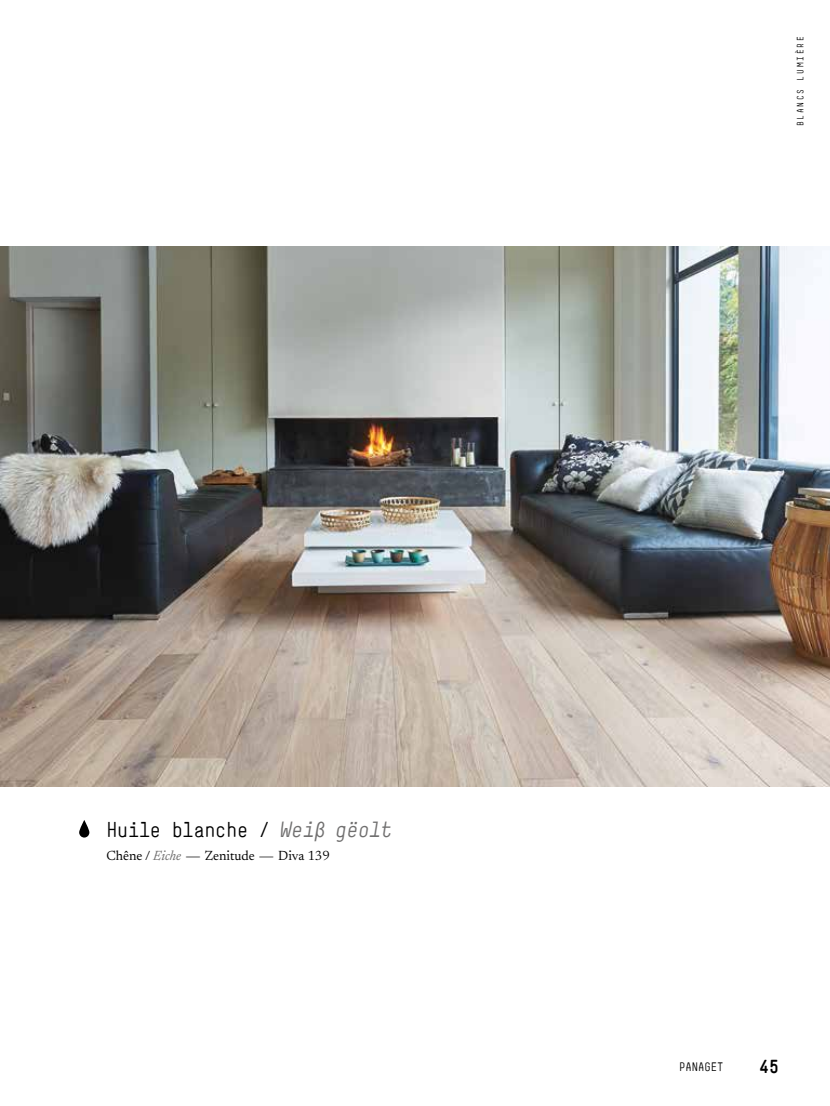
<style>
.page{position:relative;width:830px;height:1106px;background:#fff}
.page>*{position:absolute;margin:0;border:0;box-sizing:border-box;transform-origin:0 0}
.t1{font:21px "Simple";letter-spacing:-.01em;color:#000}
.t2{font:700 18px "Simple";color:#000}
.t3{font:13.5px "Newsreader 24 pt";color:#000}
.t4{font:12px "Simple Titling";color:#000}
.t5{font:9px "Simple Titling";letter-spacing:.2em;color:#000}
.s1{font-style:italic;color:#706f6f}
.s2{font-family:"Arial Narrow";font-style:italic;color:#706f6f}
</style>
<div class="page">
<img style="left:0;top:247px;width:829px;height:540px">
<svg style="left:79px;top:820px;width:10px;height:17px"></svg>
<h1 class="t1" style="left:106px;top:817px;width:287px">Huile blanche / <span class="s1">Wei</span><span class="s2">β</span> <span class="s1">gëolt</span></h1>
<p class="t3" style="left:106px;top:846px;width:225px">Chêne / <span class="s1">Eiche</span> – Zenitude – Diva 139</p>
<p class="t5" style="left:794px;top:126px;width:91px;rotate:-90deg">BLANCS LUMIÈRE</p>
<p class="t4" style="left:678px;top:1059px;width:46px">PANAGET</p>
<h2 class="t2" style="left:758px;top:1054px;width:21px">45</h2>
</div>
